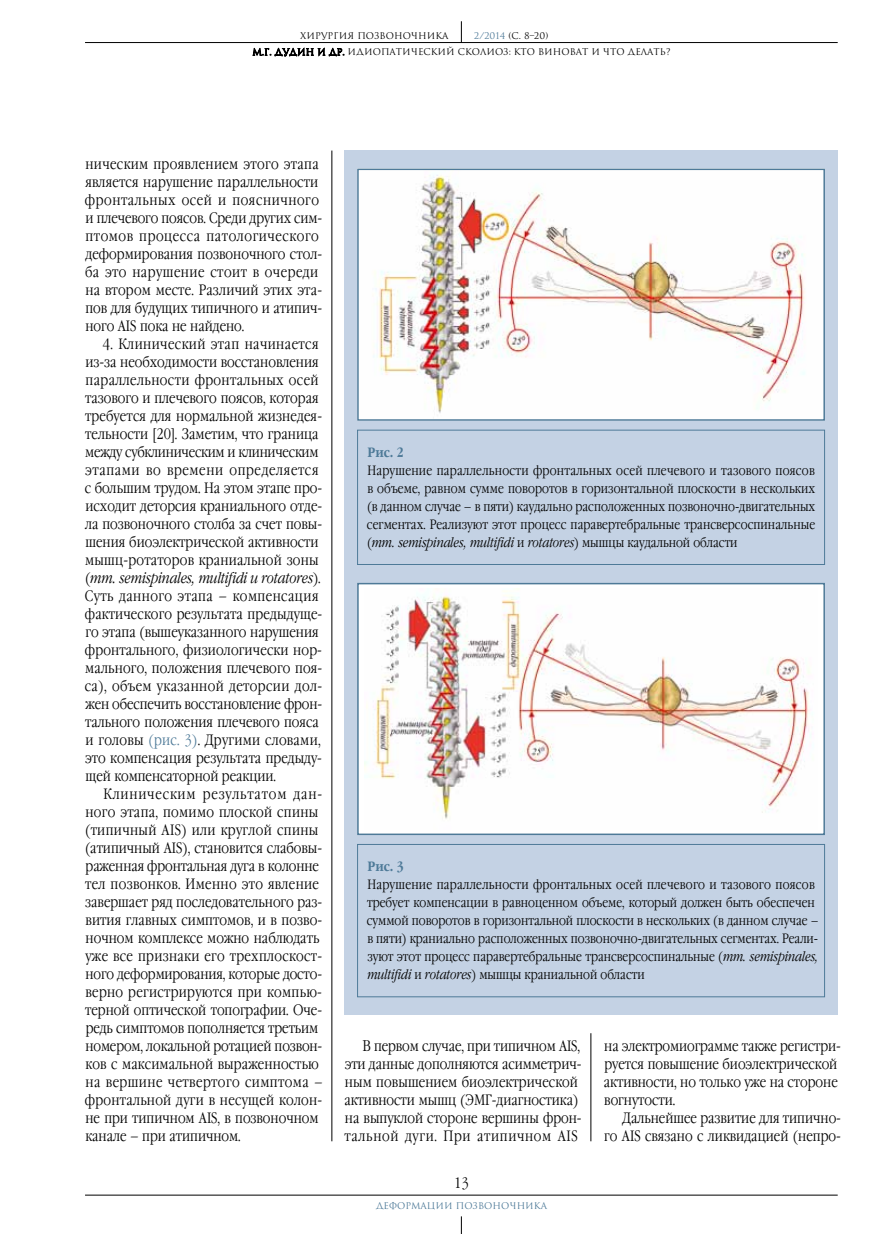
<style>
.page{position:relative;width:893px;height:1234px;background:#fff}
.page>*{position:absolute;margin:0;border:0;box-sizing:border-box;transform-origin:0 0}
.t1{font:300 15px/18px "Garamond Narrow C";color:#000}
.t2{font:300 13.5px/18px "Garamond Narrow C";color:#000;text-align:justify}
.t3{font:700 13.5px "Garamond Narrow C";color:#4e7a98}
.t4{font:9px/15.9px "Romul";color:#000}
.t5{font:9px "Romul";color:#4e7a98}
.s1{color:#4e7a98}
.s2{font-style:italic}
</style>
<div class="page">
<hr style="left:85px;top:1194px;width:753px;height:1px;background:#000">
<svg style="left:461px;top:1216px;width:1px;height:17px"></svg>
<hr style="left:85px;top:42px;width:753px;height:1px;background:#000">
<svg style="left:461px;top:21px;width:1px;height:21px"></svg>
<svg style="left:253px;top:43px;width:91px;height:14px"></svg>
<hr style="left:332px;top:150px;width:1px;height:990px;background:#000">
<hr style="left:591px;top:1032px;width:1px;height:108px;background:#000">
<div style="left:344px;top:150px;width:494px;height:864px;background:#c4d2e4"></div>
<div style="left:357px;top:429px;width:468px;height:135px;border:1px solid #4e7a98"></div>
<div style="left:357px;top:843px;width:468px;height:153px;border:1px solid #4e7a98"></div>
<img style="left:360px;top:171px;width:462px;height:246px">
<div style="left:357px;top:168px;width:468px;height:252px;border:2px solid #4e7a98"></div>
<div style="left:358px;top:583px;width:466px;height:251px;background:#fff"></div>
<img style="left:365px;top:588px;width:446px;height:231px">
<div style="left:357px;top:582px;width:468px;height:252px;border:2px solid #4e7a98"></div>
<p class="t4" style="left:252px;top:28px;width:419px;text-indent:222px"><span class="s1">2/2014</span> (С. 8–20)<br>М.Г. Дудин и др. Идиопатический сколиоз: кто виноват и что делать?</p>
<p class="t4" style="left:300px;top:28px;width:150px">ХИРУРГИЯ ПОЗВОНОЧНИКА</p>
<p class="t1" style="left:85px;top:155px;width:239px">ническим проявлением этого этапа является нарушение параллельности фронтальных осей и поясничного и плечевого поясов. Среди других сим&shy;птомов процесса патологического деформирования позвоночного стол&shy;ба это нарушение стоит в очереди на втором месте. Различий этих эта&shy;пов для будущих типичного и атипич&shy;ного AIS пока не найдено.</p>
<p class="t1" style="left:85px;top:335px;width:239px;text-indent:18px">4. Клинический этап начинается из-за необходимости восстановления параллельности фронтальных осей тазового и плечевого поясов, которая требуется для нормальной жизнедея&shy;тельности [20]. Заметим, что граница между субклиническим и клиническим этапами во времени определяется с большим трудом. На этом этапе про&shy;исходит деторсия краниального отде&shy;ла позвоночного столба за счет повы&shy;шения биоэлектрической активности мышц-ротаторов краниальной зоны (<span class="s2">mm. semispinales, multifidi и rotatores</span>).<br>Суть данного этапа – компенсация фактического результата предыдуще&shy;го этапа (вышеуказанного нарушения фронтального, физиологически нор&shy;мального, положения плечевого поя&shy;са), объем указанной деторсии дол&shy;жен обеспечить восстановление фрон&shy;тального положения плечевого пояса и головы <span class="s1">(рис. 3)</span>. Другими словами, это компенсация результата предыду&shy;щей компенсаторной реакции.</p>
<p class="t1" style="left:85px;top:785px;width:239px;text-indent:18px">Клиническим результатом дан&shy;ного этапа, помимо плоской спины (типичный AIS) или круглой спины (атипичный AIS), становится слабовы&shy;раженная фронтальная дуга в колонне тел позвонков. Именно это явление завершает ряд последовательного раз&shy;вития главных симптомов, и в позво&shy;ночном комплексе можно наблюдать уже все признаки его трехплоскост&shy;ного деформирования, которые досто&shy;верно регистрируются при компью&shy;терной оптической топографии. Оче&shy;редь симптомов пополняется третьим номером, локальной ротацией позвон&shy;ков с максимальной выраженностью на вершине четвертого симптома – фронтальной дуги в несущей колон&shy;не при типичном AIS, в позвоночном канале – при атипичном.</p>
<p class="t3" style="left:368px;top:444px;width:38px">Рис. 2</p>
<p class="t2" style="left:367px;top:461px;width:450px">Нарушение параллельности фронтальных осей плечевого и тазового поясов в объеме, равном сумме поворотов в горизонтальной плоскости в нескольких (в данном случае – в пяти) каудально расположенных позвоночно-двигательных сегментах. Реализуют этот процесс паравертебральные трансверсоспинальные (<span class="s2">mm. semispinales, multifidi</span> и <span class="s2">rotatores</span>) мышцы каудальной области</p>
<p class="t3" style="left:368px;top:858px;width:38px">Рис. 3</p>
<p class="t2" style="left:367px;top:875px;width:453px;text-align:left">Нарушение параллельности фронтальных осей плечевого и тазового поясов требует компенсации в равноценном объеме, который должен быть обеспечен суммой поворотов в горизонтальной плоскости в нескольких (в данном случае – в пяти) краниально расположенных позвоночно-двигательных сегментах. Реали&shy;зуют этот процесс паравертебральные трансверсоспинальные (<span class="s2">mm. semispinales, multifidi</span> и <span class="s2">rotatores</span>) мышцы краниальной области</p>
<p class="t1" style="left:344px;top:1037px;width:239px;text-indent:18px">В первом случае, при типичном AIS, эти данные дополняются асимметрич&shy;ным повышением биоэлектрической активности мышц (ЭМГ-диагностика) на выпуклой стороне вершины фрон&shy;тальной дуги. При атипичном AIS</p>
<p class="t1" style="left:604px;top:1037px;width:238px">на электромиограмме также регистри&shy;руется повышение биоэлектрической активности, но только уже на стороне вогнутости.</p>
<p class="t1" style="left:604px;top:1109px;width:238px;text-align:right">Дальнейшее развитие для типично-<br>го AIS связано с ликвидацией (непро-</p>
<p class="t1" style="left:454px;top:1173px;width:16px">13</p>
<p class="t5" style="left:376px;top:1200px;width:173px">Деформации позвоночника</p>
</div>
